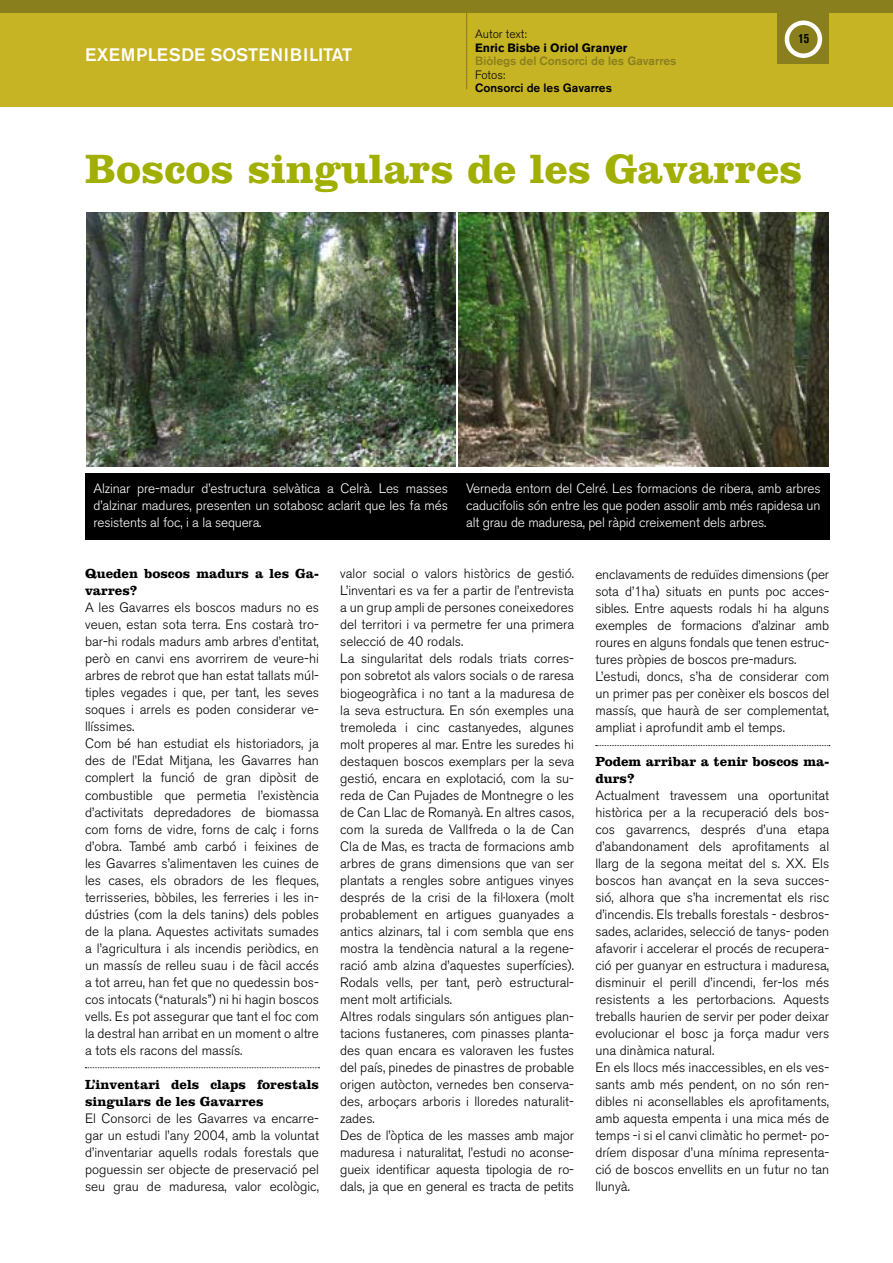
<style>
.page{position:relative;width:893px;height:1263px;background:#fff}
.page>*{position:absolute;margin:0;border:0;box-sizing:border-box;transform-origin:0 0}
.t1{font:700 42px "Clarendon BT";color:#a1af00}
.t2{font:500 18px "Akzidenz Grotesk BE";letter-spacing:.02em;color:#fff}
.t3{font:300 13.5px/17px "Akzidenz Grotesk BE";color:#000}
.t4{font:300 13.5px/17px "Akzidenz Grotesk BE";letter-spacing:-.01em;color:#fff;text-align:justify}
.t5{font:700 13.5px/17px "Clarendon BT";color:#000}
.t6{font:700 condensed 13.5px "Akzidenz Grotesk BE";color:#000}
.t7{font:500 12px "Akzidenz Grotesk BE";color:#8a7f1d}
.t8{font:700 12px "Akzidenz Grotesk BE";color:#000}
.t9{font:500 12px "Akzidenz Grotesk BE";color:#000}
.t10{font:300 12px "Akzidenz Grotesk BE";color:#000}
</style>
<div class="page">
<div style="left:0;top:0;width:893px;height:106px;background:#c7b424"></div>
<div style="left:0;top:0;width:893px;height:13px;background:#8a7f1d"></div>
<div style="left:778px;top:0;width:51px;height:64px;background:#8a7f1d"></div>
<div style="left:785px;top:21px;width:37px;height:37px;border:4px solid #fff;border-radius:50%"></div>
<img style="left:459px;top:212px;width:369px;height:255px">
<img style="left:87px;top:212px;width:368px;height:255px">
<svg style="left:85px;top:1067px;width:235px;height:1px"></svg>
<svg style="left:596px;top:745px;width:234px;height:1px"></svg>
<div style="left:85px;top:473px;width:744px;height:67px;background:#000"></div>
<hr style="left:466px;top:0;width:1px;height:89px;background:#8a7f1d">
<h2 class="t2" style="left:85px;top:44px;width:269px">EXEMPLESDE SOSTENIBILITAT</h2>
<p class="t10" style="left:475px;top:27px;width:53px">Autor text:</p>
<p class="t8" style="left:475px;top:41px;width:154px">Enric Bisbe i Oriol Granyer</p>
<p class="t7" style="left:475px;top:54px;width:203px">Biòlegs del Consorci de les Gavarres</p>
<p class="t10" style="left:475px;top:68px;width:32px">Fotos:</p>
<p class="t9" style="left:475px;top:81px;width:138px">Consorci de les Gavarres</p>
<p class="t6" style="left:798px;top:31px;width:12px">15</p>
<h1 class="t1" style="left:85px;top:142px;width:719px">Boscos singulars de les Gavarres</h1>
<p class="t4" style="left:94px;top:480px;width:356px">Alzinar pre-madur d’estructura selvàtica a Celrà. Les masses d’alzinar madures, presenten un sotabosc aclarit que les fa més resistents al foc, i a la sequera.</p>
<p class="t4" style="left:466px;top:480px;width:356px">Verneda entorn del Celré. Les formacions de ribera, amb arbres caducifolis són entre les que poden assolir amb més rapidesa un alt grau de maduresa, pel ràpid creixement dels arbres.</p>
<p class="t5" style="left:85px;top:565px;width:235px">Queden boscos madurs a les Ga&shy;varres?</p>
<p class="t3" style="left:85px;top:599px;width:235px">A les Gavarres els boscos madurs no es veuen, estan sota terra. Ens costarà tro&shy;bar-hi rodals madurs amb arbres d’entitat, però en canvi ens avorrirem de veure-hi arbres de rebrot que han estat tallats múl&shy;tiples vegades i que, per tant, les seves soques i arrels es poden considerar ve&shy;llíssimes.<br>Com bé han estudiat els historiadors, ja des de l’Edat Mitjana, les Gavarres han complert la funció de gran dipòsit de combustible que permetia l’existència d’activitats depredadores de biomassa com forns de vidre, forns de calç i forns d’obra. També amb carbó i feixines de les Gavarres s’alimentaven les cuines de les cases, els obradors de les fleques, terrisseries, bòbiles, les ferreries i les in&shy;dústries (com la dels tanins) dels pobles de la plana. Aquestes activitats sumades a l’agricultura i als incendis periòdics, en un massís de relleu suau i de fàcil accés a tot arreu, han fet que no quedessin bos&shy;cos intocats (“naturals”) ni hi hagin boscos vells. Es pot assegurar que tant el foc com la destral han arribat en un moment o altre a tots els racons del massís.</p>
<p class="t5" style="left:85px;top:1075px;width:235px">L’inventari dels claps forestals singulars de les Gavarres</p>
<p class="t3" style="left:85px;top:1110px;width:235px;text-align:justify">El Consorci de les Gavarres va encarre&shy;gar un estudi l’any 2004, amb la voluntat d’inventariar aquells rodals forestals que poguessin ser objecte de preservació pel seu grau de maduresa, valor ecològic,</p>
<p class="t3" style="left:340px;top:565px;width:235px">valor social o valors històrics de gestió.<br>L’inventari es va fer a partir de l’entrevista a un grup ampli de persones coneixedores del territori i va permetre fer una primera selecció de 40 rodals.<br>La singularitat dels rodals triats corres&shy;pon sobretot als valors socials o de raresa biogeogràfica i no tant a la maduresa de la seva estructura. En són exemples una tremoleda i cinc castanyedes, algunes molt properes al mar. Entre les suredes hi destaquen boscos exemplars per la seva gestió, encara en explotació, com la su&shy;reda de Can Pujades de Montnegre o les de Can Llac de Romanyà. En altres casos, com la sureda de Vallfreda o la de Can Cla de Mas, es tracta de formacions amb arbres de grans dimensions que van ser plantats a rengles sobre antigues vinyes després de la crisi de la fil·loxera (molt probablement en artigues guanyades a antics alzinars, tal i com sembla que ens mostra la tendència natural a la regene&shy;ració amb alzina d’aquestes superfícies).<br>Rodals vells, per tant, però estructural&shy;ment molt artificials.<br>Altres rodals singulars són antigues plan&shy;tacions fustaneres, com pinasses planta&shy;des quan encara es valoraven les fustes del país, pinedes de pinastres de probable origen autòcton, vernedes ben conserva&shy;des, arboçars arboris i lloredes naturalit&shy;zades.<br>Des de l’òptica de les masses amb major maduresa i naturalitat, l’estudi no aconse&shy;gueix identificar aquesta tipologia de ro&shy;dals, ja que en general es tracta de petits</p>
<p class="t3" style="left:595px;top:566px;width:235px">enclavaments de reduïdes dimensions (per sota d’1ha) situats en punts poc acces&shy;sibles. Entre aquests rodals hi ha alguns exemples de formacions d’alzinar amb roures en alguns fondals que tenen estruc&shy;tures pròpies de boscos pre-madurs.<br>L’estudi, doncs, s’ha de considerar com un primer pas per conèixer els boscos del massís, que haurà de ser complementat, ampliat i aprofundit amb el temps.</p>
<p class="t5" style="left:595px;top:752px;width:235px">Podem arribar a tenir boscos ma&shy;durs?</p>
<p class="t3" style="left:595px;top:787px;width:235px">Actualment travessem una oportunitat històrica per a la recuperació dels bos&shy;cos gavarrencs, després d’una etapa d’abandonament dels aprofitaments al llarg de la segona meitat del s. XX. Els boscos han avançat en la seva succes&shy;sió, alhora que s’ha incrementat els risc d’incendis. Els treballs forestals - desbros&shy;sades, aclarides, selecció de tanys- poden afavorir i accelerar el procés de recupera&shy;ció per guanyar en estructura i maduresa, disminuir el perill d’incendi, fer-los més resistents a les pertorbacions. Aquests treballs haurien de servir per poder deixar evolucionar el bosc ja força madur vers una dinàmica natural.<br>En els llocs més inaccessibles, en els ves&shy;sants amb més pendent, on no són ren&shy;dibles ni aconsellables els aprofitaments, amb aquesta empenta i una mica més de temps -i si el canvi climàtic ho permet- po&shy;dríem disposar d’una mínima representa&shy;ció de boscos envellits en un futur no tan llunyà.</p>
</div>
